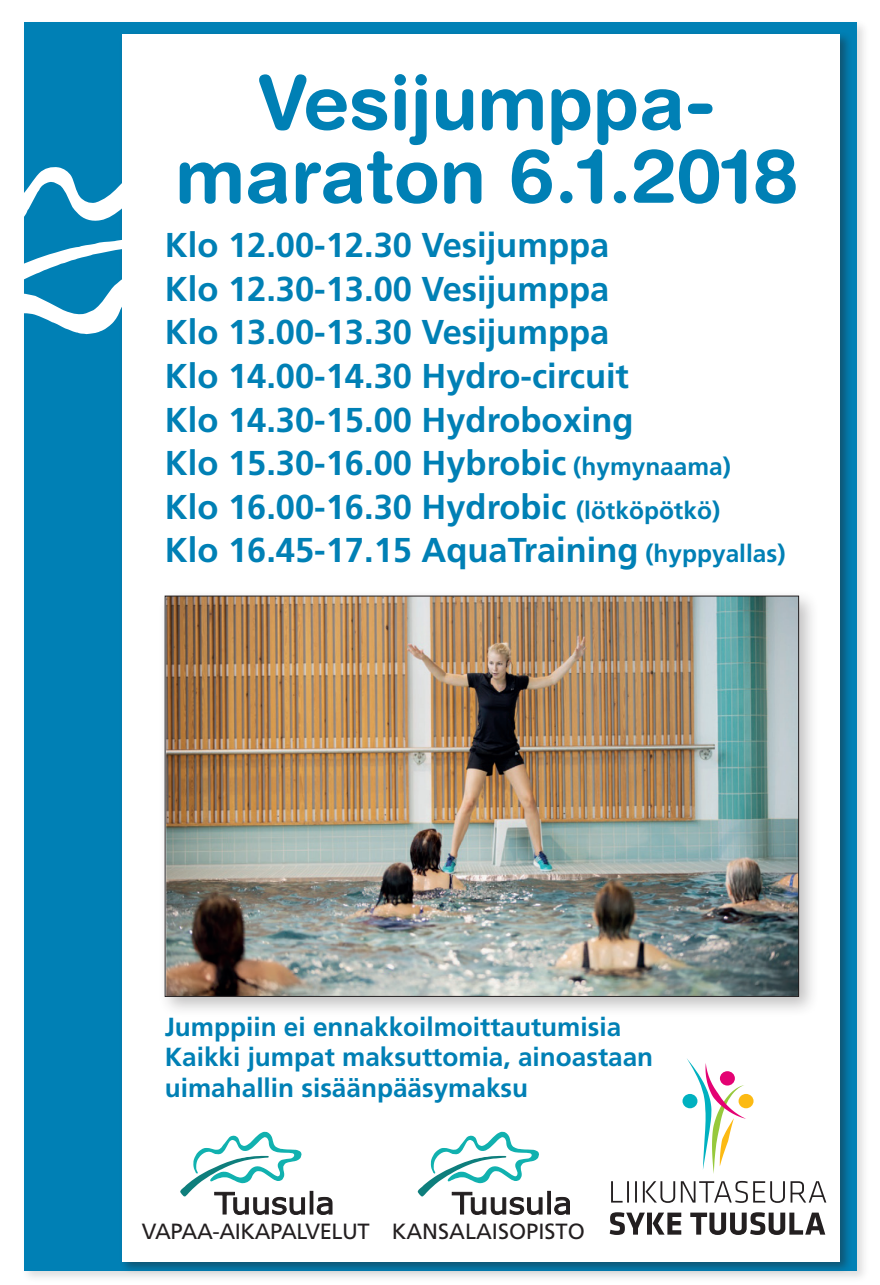
<style>
.page{position:relative;width:880px;height:1285px;background:#fff}
.page>*{position:absolute;margin:0;border:0;box-sizing:border-box;transform-origin:0 0}
.t1{font:700 75.25px/73.2px "Helvetica Rounded";color:#0080b5;text-align:center}
.t2{font:700 34.5px/43.5px "Frutiger";color:#0080b5}
.t3{font:700 26.25px/30.5px "Frutiger";color:#0080b5}
.t4{font:22px "Frutiger";letter-spacing:-.02em;color:#231f20}
.s1{font-size:24.5px}
</style>
<div class="page">
<div style="left:21px;top:19px;width:849px;height:1264px;background:#231f20;opacity:.15"></div>
<div style="left:24px;top:22px;width:833px;height:1248px;background:#0080b5"></div>
<div style="left:119px;top:31px;width:734px;height:1243px;background:#231f20;opacity:.44"></div>
<div style="left:122px;top:34px;width:718px;height:1227px;background:#fff"></div>
<svg style="left:609px;top:1212px;width:216px;height:22px"></svg>
<svg style="left:611px;top:1180px;width:215px;height:22px"></svg>
<svg style="left:686px;top:1059px;width:60px;height:115px"></svg>
<div style="left:720px;top:1070px;width:15px;height:15px;background:#e40273;border-radius:50%"></div>
<div style="left:682px;top:1093px;width:15px;height:15px;background:#00b1c0;border-radius:50%"></div>
<div style="left:738px;top:1093px;width:15px;height:15px;background:#fcba13;border-radius:50%"></div>
<div style="left:547px;top:1190px;width:3px;height:24px;border:1px solid #231f20"></div>
<svg style="left:554px;top:1196px;width:16px;height:18px"></svg>
<svg style="left:417px;top:1131px;width:125px;height:83px"></svg>
<div style="left:310px;top:1190px;width:3px;height:24px;border:1px solid #231f20"></div>
<svg style="left:316px;top:1196px;width:16px;height:18px"></svg>
<svg style="left:180px;top:1131px;width:125px;height:83px"></svg>
<svg style="left:21px;top:153px;width:101px;height:85px"></svg>
<svg style="left:21px;top:238px;width:101px;height:143px"></svg>
<div style="left:158px;top:588px;width:662px;height:429px;background:#231f20;opacity:.28"></div>
<img style="left:167px;top:597px;width:630px;height:397px">
<h1 class="t1" style="left:175px;top:65px;width:625px">Vesijumppa&shy;maraton 6.1.2018</h1>
<p class="t2" style="left:165px;top:224px;width:622px">Klo 12.00-12.30 Vesijumppa<br>Klo 12.30-13.00 Vesijumppa<br>Klo 13.00-13.30 Vesijumppa<br>Klo 14.00-14.30 Hydro-circuit<br>Klo 14.30-15.00 Hydroboxing<br>Klo 15.30-16.00 Hybrobic <span class="s1">(hymynaama)<br></span>Klo 16.00-16.30 Hydrobic <span class="s1">(lötköpötkö)<br></span>Klo 16.45-17.15 AquaTraining <span class="s1">(hyppyallas)</span></p>
<p class="t3" style="left:165px;top:1011px;width:490px">Jumppiin ei ennakkoilmoittautumisia<br>Kaikki jumpat maksuttomia, ainoastaan uimahallin sisäänpääsymaksu</p>
<p class="t4" style="left:142px;top:1218px;width:444px">VAPAA-AIKAPALVELUT KANSALAISOPISTO</p>
</div>
